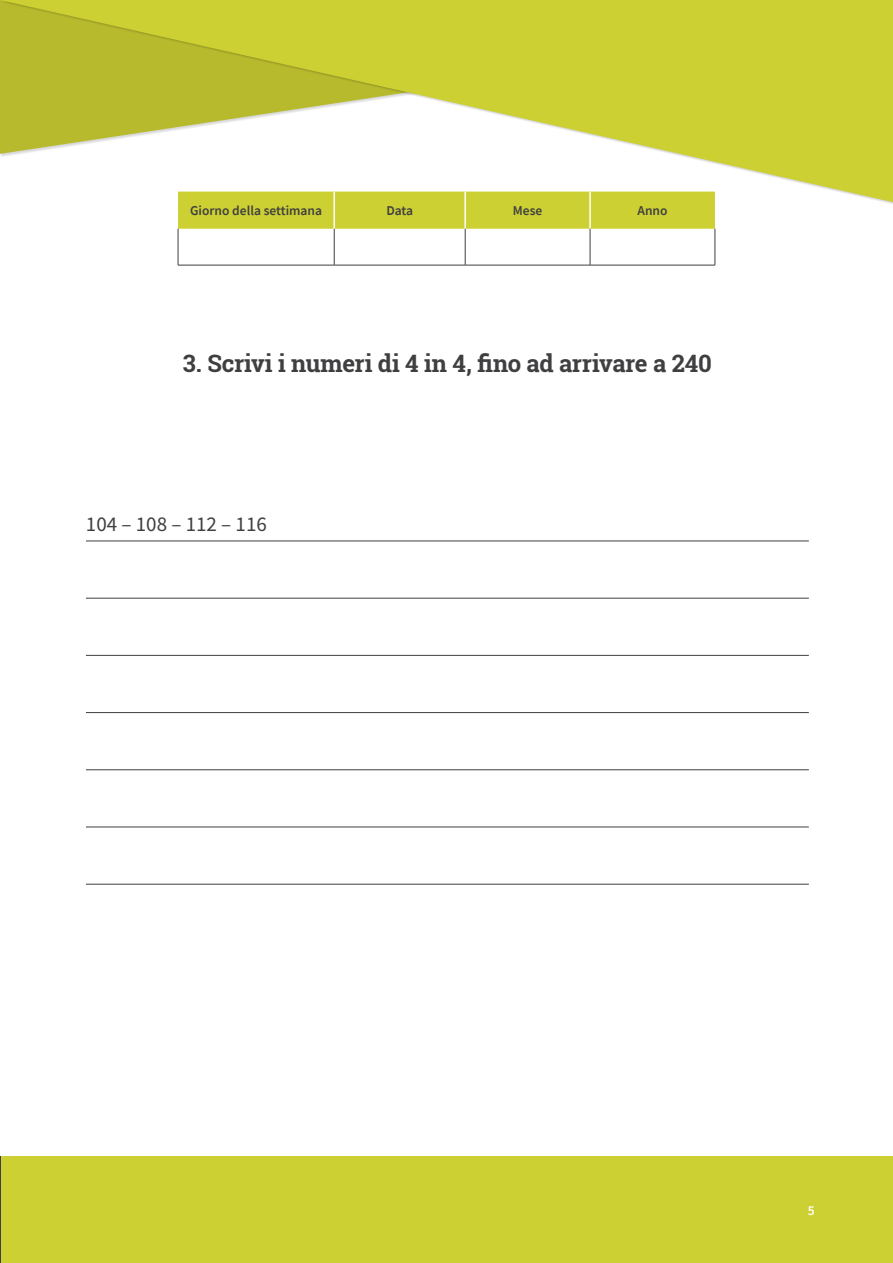
<style>
.page{position:relative;width:893px;height:1263px;background:#fff}
.page>*{position:absolute;margin:0;border:0;box-sizing:border-box;transform-origin:0 0}
.t1{font:700 24px "Roboto Slab";letter-spacing:-.01em;color:#3f3f41}
.t2{font:21px "Source Sans Pro";color:#3f3f41}
.t3{font:600 13.5px "Source Sans Pro";color:#3f3f41}
.t4{font:600 13.5px "Source Sans Pro";color:#fff}
</style>
<div class="page">
<svg style="left:0;top:0;width:893px;height:202px;fill:#cdd032"></svg>
<hr style="left:86px;top:541px;width:723px;height:1px;background:#3f3f41">
<hr style="left:86px;top:598px;width:723px;height:1px;background:#3f3f41">
<hr style="left:86px;top:655px;width:723px;height:1px;background:#3f3f41">
<hr style="left:86px;top:712px;width:723px;height:1px;background:#3f3f41">
<hr style="left:86px;top:827px;width:723px;height:1px;background:#3f3f41">
<hr style="left:86px;top:769px;width:723px;height:1px;background:#3f3f41">
<hr style="left:86px;top:884px;width:723px;height:1px;background:#3f3f41">
<div style="left:178px;top:192px;width:537px;height:37px;background:#cdd032"></div>
<hr style="left:333px;top:192px;width:2px;height:37px;background:#fff">
<hr style="left:464px;top:192px;width:2px;height:37px;background:#fff">
<hr style="left:589px;top:192px;width:2px;height:37px;background:#fff">
<hr style="left:178px;top:229px;width:1px;height:36px;background:#3f3f41">
<hr style="left:334px;top:229px;width:1px;height:36px;background:#3f3f41">
<hr style="left:465px;top:229px;width:1px;height:36px;background:#3f3f41">
<hr style="left:590px;top:229px;width:1px;height:36px;background:#3f3f41">
<hr style="left:715px;top:229px;width:1px;height:36px;background:#3f3f41">
<hr style="left:178px;top:265px;width:156px;height:1px;background:#3f3f41">
<hr style="left:334px;top:265px;width:131px;height:1px;background:#3f3f41">
<hr style="left:465px;top:265px;width:125px;height:1px;background:#3f3f41">
<hr style="left:590px;top:265px;width:125px;height:1px;background:#3f3f41">
<div style="left:2px;top:1157px;width:891px;height:106px;background:#cdd032"></div>
<p class="t3" style="left:190px;top:202px;width:133px">Giorno della settimana</p>
<p class="t3" style="left:386px;top:202px;width:28px">Data</p>
<p class="t3" style="left:513px;top:202px;width:31px">Mese</p>
<p class="t3" style="left:637px;top:202px;width:32px">Anno</p>
<p class="t1" style="left:183px;top:347px;width:530px">3. Scrivi i numeri di 4 in 4, fino ad arrivare a 240</p>
<p class="t2" style="left:86px;top:511px;width:182px">104 – 108 – 112 – 116</p>
<p class="t4" style="left:808px;top:1201px;width:8px">5</p>
</div>
